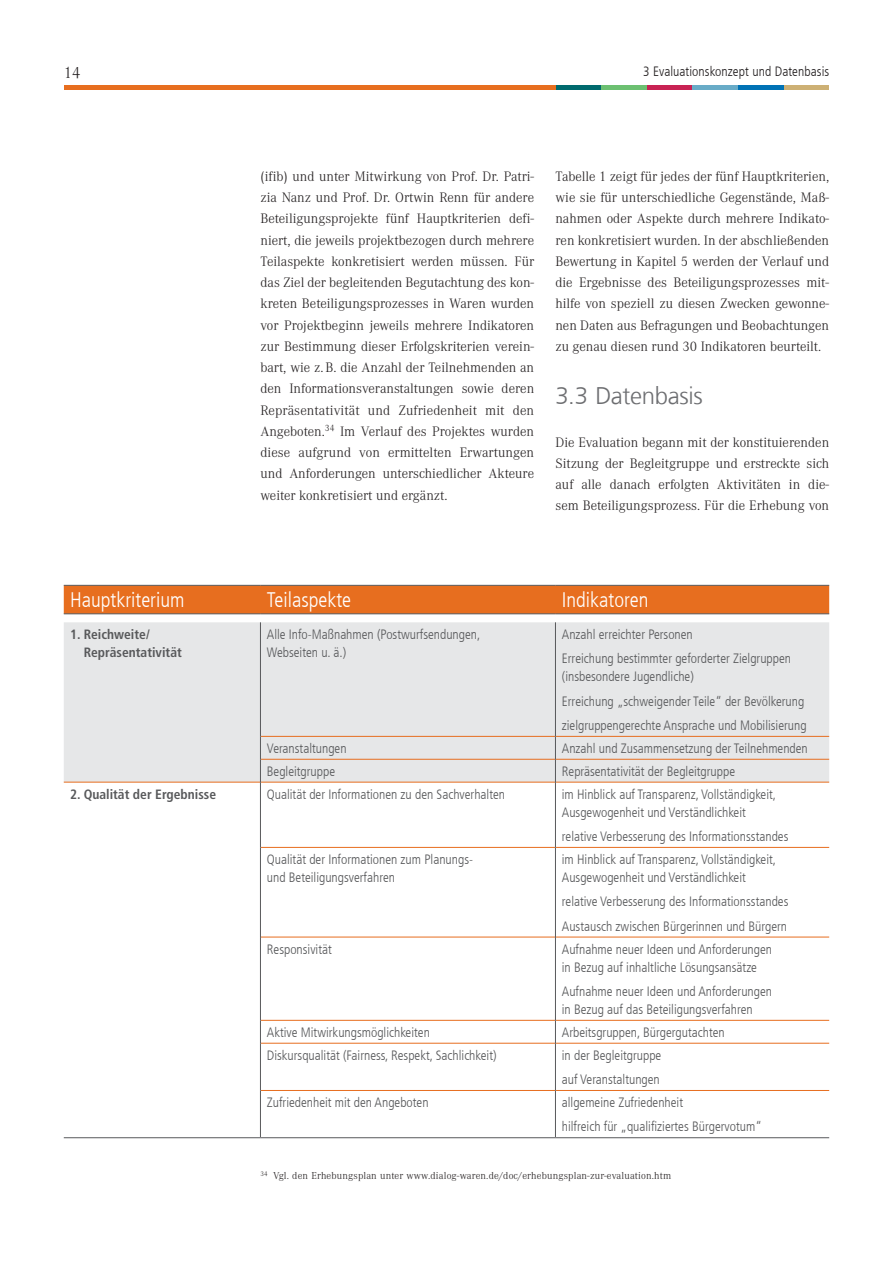
<style>
.page{position:relative;width:893px;height:1263px;background:#fff}
.page>*{position:absolute;margin:0;border:0;box-sizing:border-box;transform-origin:0 0}
.t1{font:300 24px "Frutiger LT Com";letter-spacing:-.015em;color:#6d6e71}
.t2{font:300 condensed 21px "Frutiger LT Com";color:#fff}
.t3{font:300 16.5px "Corporate A";color:#231f20}
.t4{font:300 14.25px/21.3px "Corporate A";color:#231f20;text-align:justify}
.t5{font:300 condensed 13.5px/18px "Frutiger LT Com";color:#58595b}
.t6{font:700 condensed 13.5px/18px "Frutiger LT Com";color:#58595b}
.t7{font:300 condensed 13.5px "Frutiger LT Com";letter-spacing:.005em;color:#231f20}
.t8{font:300 10.5px "Corporate A";letter-spacing:.015em;color:#231f20}
</style>
<div class="page">
<hr style="left:784px;top:85px;width:45px;height:4px;background:#cdb074">
<hr style="left:738px;top:85px;width:46px;height:4px;background:#0072b5">
<hr style="left:647px;top:85px;width:45px;height:4px;background:#c82254">
<hr style="left:601px;top:85px;width:46px;height:4px;background:#6cc071">
<hr style="left:692px;top:85px;width:46px;height:4px;background:#68abc7">
<hr style="left:555px;top:85px;width:46px;height:4px;background:#006a6e">
<hr style="left:64px;top:85px;width:491px;height:4px;background:#e76e1f">
<div style="left:64px;top:586px;width:765px;height:27px;background:#e76e1f"></div>
<div style="left:64px;top:622px;width:765px;height:160px;background:#e6e7e8"></div>
<hr style="left:261px;top:736px;width:294px;height:1px;background:#e76e1f">
<hr style="left:556px;top:736px;width:273px;height:1px;background:#e76e1f">
<hr style="left:261px;top:759px;width:294px;height:1px;background:#e76e1f">
<hr style="left:556px;top:759px;width:273px;height:1px;background:#e76e1f">
<hr style="left:64px;top:782px;width:196px;height:1px;background:#e76e1f">
<hr style="left:261px;top:782px;width:294px;height:1px;background:#e76e1f">
<hr style="left:556px;top:782px;width:273px;height:1px;background:#e76e1f">
<hr style="left:261px;top:847px;width:294px;height:1px;background:#e76e1f">
<hr style="left:556px;top:847px;width:273px;height:1px;background:#e76e1f">
<hr style="left:261px;top:937px;width:294px;height:1px;background:#e76e1f">
<hr style="left:556px;top:937px;width:273px;height:1px;background:#e76e1f">
<hr style="left:261px;top:1020px;width:294px;height:1px;background:#e76e1f">
<hr style="left:556px;top:1020px;width:273px;height:1px;background:#e76e1f">
<hr style="left:261px;top:1043px;width:294px;height:1px;background:#e76e1f">
<hr style="left:556px;top:1043px;width:273px;height:1px;background:#e76e1f">
<hr style="left:261px;top:1090px;width:294px;height:1px;background:#e76e1f">
<hr style="left:556px;top:1090px;width:273px;height:1px;background:#e76e1f">
<hr style="left:260px;top:622px;width:1px;height:114px;background:#58595b">
<hr style="left:555px;top:622px;width:1px;height:114px;background:#58595b">
<svg style="left:260px;top:736px;width:1px;height:46px"></svg>
<svg style="left:555px;top:736px;width:1px;height:46px"></svg>
<hr style="left:260px;top:782px;width:1px;height:65px;background:#58595b">
<hr style="left:555px;top:782px;width:1px;height:65px;background:#58595b">
<hr style="left:260px;top:847px;width:1px;height:90px;background:#58595b">
<hr style="left:555px;top:847px;width:1px;height:90px;background:#58595b">
<hr style="left:260px;top:937px;width:1px;height:83px;background:#58595b">
<hr style="left:555px;top:937px;width:1px;height:83px;background:#58595b">
<svg style="left:260px;top:1020px;width:1px;height:23px"></svg>
<svg style="left:555px;top:1020px;width:1px;height:23px"></svg>
<hr style="left:260px;top:1043px;width:1px;height:47px;background:#58595b">
<hr style="left:555px;top:1043px;width:1px;height:47px;background:#58595b">
<hr style="left:260px;top:1090px;width:1px;height:47px;background:#58595b">
<hr style="left:555px;top:1090px;width:1px;height:47px;background:#58595b">
<hr style="left:64px;top:585px;width:196px;height:1px;background:#58595b">
<hr style="left:260px;top:585px;width:295px;height:1px;background:#58595b">
<hr style="left:555px;top:585px;width:274px;height:1px;background:#58595b">
<hr style="left:64px;top:613px;width:196px;height:1px;background:#58595b">
<hr style="left:260px;top:613px;width:295px;height:1px;background:#58595b">
<hr style="left:555px;top:613px;width:274px;height:1px;background:#58595b">
<hr style="left:64px;top:1137px;width:196px;height:1px;background:#58595b">
<hr style="left:260px;top:1137px;width:295px;height:1px;background:#58595b">
<hr style="left:555px;top:1137px;width:274px;height:1px;background:#58595b">
<p class="t3" style="left:64px;top:63px;width:19px">14</p>
<p class="t7" style="left:643px;top:64px;width:188px">3 Evaluationskonzept und Datenbasis</p>
<p class="t4" style="left:260px;top:166px;width:275px">(ifib) und unter Mitwirkung von Prof. Dr. Patri&shy;zia Nanz und Prof. Dr. Ortwin Renn für andere Beteiligungsprojekte fünf Hauptkriterien defi&shy;niert, die jeweils projektbezogen durch mehrere Teilaspekte konkretisiert werden müssen. Für das Ziel der begleitenden Begutachtung des kon&shy;kreten Beteiligungsprozesses in Waren wurden vor Projektbeginn jeweils mehrere Indikatoren zur Bestimmung dieser Erfolgskriterien verein&shy;bart, wie z.B. die Anzahl der Teilnehmenden an den Informationsveranstaltungen sowie deren Repräsentativität und Zufriedenheit mit den Angeboten.<sup>34</sup> Im Verlauf des Projektes wurden diese aufgrund von ermittelten Erwartungen und Anforderungen unterschiedlicher Akteure weiter konkretisiert und ergänzt.</p>
<p class="t4" style="left:555px;top:166px;width:275px">Tabelle 1 zeigt für jedes der fünf Hauptkriterien, wie sie für unterschiedliche Gegenstände, Maß&shy;nahmen oder Aspekte durch mehrere Indikato&shy;ren konkretisiert wurden. In der abschließenden Bewertung in Kapitel 5 werden der Verlauf und die Ergebnisse des Beteiligungsprozesses mit&shy;hilfe von speziell zu diesen Zwecken gewonne&shy;nen Daten aus Befragungen und Beobachtungen zu genau diesen rund 30 Indikatoren beurteilt.</p>
<h1 class="t1" style="left:555px;top:382px;width:149px">3.3 Datenbasis</h1>
<p class="t4" style="left:555px;top:431px;width:275px">Die Evaluation begann mit der konstituierenden Sitzung der Begleitgruppe und erstreckte sich auf alle danach erfolgten Aktivitäten in die&shy;sem Beteiligungsprozess. Für die Erhebung von</p>
<h2 class="t2" style="left:70px;top:588px;width:116px">Hauptkriterium</h2>
<h2 class="t2" style="left:267px;top:588px;width:86px">Teilaspekte</h2>
<h2 class="t2" style="left:562px;top:588px;width:88px">Indikatoren</h2>
<p class="t6" style="left:84px;top:625px;width:100px;text-indent:-14px">1. Reichweite/<br>Repräsentativität</p>
<p class="t5" style="left:267px;top:625px;width:215px">Alle Info-Maßnahmen (Postwurfsendungen,<br>Webseiten u. ä.)</p>
<p class="t5" style="left:562px;top:622px;width:231px;line-height:24.5px">Anzahl erreichter Personen<br>Erreichung bestimmter geforderter Zielgruppen</p>
<p class="t5" style="left:562px;top:664px;width:246px;line-height:24.5px">(insbesondere Jugendliche)<br>Erreichung „schweigender Teile“ der Bevölkerung zielgruppengerechte Ansprache und Mobilisierung</p>
<p class="t5" style="left:267px;top:739px;width:81px">Veranstaltungen</p>
<p class="t5" style="left:562px;top:739px;width:248px">Anzahl und Zusammensetzung der Teilnehmenden</p>
<p class="t5" style="left:267px;top:762px;width:70px">Begleitgruppe</p>
<p class="t5" style="left:562px;top:762px;width:175px">Repräsentativität der Begleitgruppe</p>
<p class="t6" style="left:70px;top:785px;width:147px">2. Qualität der Ergebnisse</p>
<p class="t5" style="left:267px;top:785px;width:240px">Qualität der Informationen zu den Sachverhalten</p>
<p class="t5" style="left:562px;top:785px;width:216px">im Hinblick auf Transparenz, Vollständigkeit,<br>Ausgewogenheit und Verständlichkeit</p>
<p class="t5" style="left:562px;top:827px;width:228px">relative Verbesserung des Informationsstandes</p>
<p class="t5" style="left:267px;top:850px;width:208px">Qualität der Informationen zum Planungs&shy;und Beteiligungsverfahren</p>
<p class="t5" style="left:562px;top:850px;width:216px">im Hinblick auf Transparenz, Vollständigkeit,<br>Ausgewogenheit und Verständlichkeit</p>
<p class="t5" style="left:562px;top:889px;width:228px;line-height:24.5px">relative Verbesserung des Informationsstandes<br>Austausch zwischen Bürgerinnen und Bürgern</p>
<p class="t5" style="left:267px;top:940px;width:67px">Responsivität</p>
<p class="t5" style="left:562px;top:940px;width:212px">Aufnahme neuer Ideen und Anforderungen in Bezug auf inhaltliche Lösungsansätze</p>
<p class="t5" style="left:562px;top:982px;width:212px">Aufnahme neuer Ideen und Anforderungen in Bezug auf das Beteiligungsverfahren</p>
<p class="t5" style="left:267px;top:1023px;width:165px">Aktive Mitwirkungsmöglichkeiten</p>
<p class="t5" style="left:562px;top:1023px;width:165px">Arbeitsgruppen, Bürgergutachten</p>
<p class="t5" style="left:267px;top:1046px;width:231px">Diskursqualität (Fairness, Respekt, Sachlichkeit)</p>
<p class="t5" style="left:562px;top:1043px;width:101px;line-height:24.5px">in der Begleitgruppe auf Veranstaltungen</p>
<p class="t5" style="left:267px;top:1093px;width:163px">Zufriedenheit mit den Angeboten</p>
<p class="t5" style="left:562px;top:1090px;width:202px;line-height:24.5px">allgemeine Zufriedenheit<br>hilfreich für „qualifiziertes Bürgervotum“</p>
<p class="t8" style="left:260px;top:1170px;width:412px"><sup>34</sup> Vgl. den Erhebungsplan unter www.dialog-waren.de/doc/erhebungsplan-zur-evaluation.htm</p>
</div>
